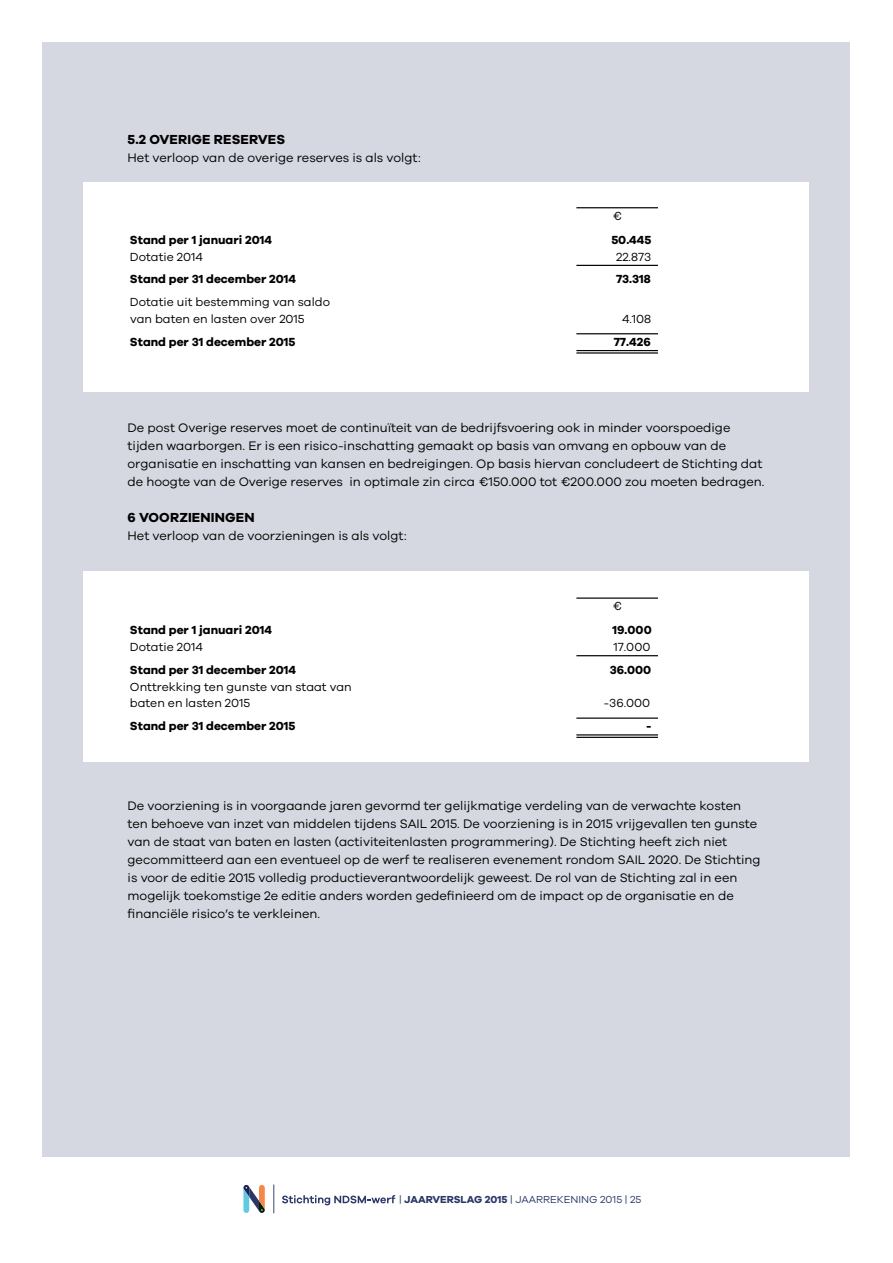
<style>
.page{position:relative;width:893px;height:1263px;background:#fff}
.page>*{position:absolute;margin:0;border:0;box-sizing:border-box;transform-origin:0 0}
.t1{font:700 13.5px "Galano Grotesque";letter-spacing:.01em;color:#000}
.t2{font:12.75px/18px "Galano Grotesque";color:#000}
.t3{font:700 12.15px "Galano Grotesque";color:#000}
.t4{font:12.15px/16.8px "Galano Grotesque";color:#000}
.t5{font:10.5px "Galano Grotesque";color:#2a3867}
.s1{font-weight:700}
</style>
<div class="page">
<div style="left:43px;top:43px;width:807px;height:1114px;background:#d5d8e1"></div>
<svg style="left:243px;top:1185px;width:22px;height:28px"></svg>
<svg style="left:282px;top:1195px;width:113px;height:10px"></svg>
<svg style="left:273px;top:1184px;width:1px;height:29px"></svg>
<div style="left:84px;top:182px;width:725px;height:210px;background:#fff"></div>
<div style="left:84px;top:571px;width:725px;height:190px;background:#fff"></div>
<hr style="left:576px;top:207px;width:82px;height:1px;background:#000">
<hr style="left:576px;top:265px;width:82px;height:1px;background:#000">
<hr style="left:576px;top:333px;width:82px;height:1px;background:#000">
<hr style="left:576px;top:350px;width:82px;height:1px;background:#000">
<hr style="left:576px;top:352px;width:82px;height:2px;background:#000">
<hr style="left:576px;top:597px;width:82px;height:2px;background:#000">
<hr style="left:576px;top:655px;width:82px;height:1px;background:#000">
<hr style="left:576px;top:717px;width:82px;height:2px;background:#000">
<hr style="left:576px;top:734px;width:82px;height:1px;background:#000">
<hr style="left:576px;top:737px;width:82px;height:1px;background:#000">
<p class="t1" style="left:128px;top:131px;width:32px">5.2 Overige</p>
<p class="t1" style="left:214px;top:131px;width:10px">reserves</p>
<p class="t2" style="left:128px;top:148px;width:295px">Het verloop van de overige reserves is als volgt:</p>
<p class="t4" style="left:612px;top:207px;width:11px">€</p>
<p class="t3" style="left:130px;top:232px;width:144px">Stand per 1 januari 2014</p>
<p class="t3" style="left:611px;top:232px;width:42px">50.445</p>
<p class="t4" style="left:130px;top:248px;width:74px">Dotatie 2014</p>
<p class="t4" style="left:616px;top:248px;width:36px">22.873</p>
<p class="t3" style="left:130px;top:272px;width:168px">Stand per 31 december 2014</p>
<p class="t3" style="left:616px;top:272px;width:36px">73.318</p>
<p class="t4" style="left:130px;top:293px;width:202px">Dotatie uit bestemming van saldo van baten en lasten over 2015</p>
<p class="t4" style="left:622px;top:310px;width:31px">4.108</p>
<p class="t3" style="left:130px;top:334px;width:167px">Stand per 31 december 2015</p>
<p class="t3" style="left:614px;top:334px;width:38px">77.426</p>
<p class="t2" style="left:128px;top:418px;width:638px">De post Overige reserves moet de continuïteit van de bedrijfsvoering ook in minder voorspoedige tijden waarborgen. Er is een risico-inschatting gemaakt op basis van omvang en opbouw van de organisatie en inschatting van kansen en bedreigingen. Op basis hiervan concludeert de Stichting dat de hoogte van de Overige reserves in optimale zin circa €150.000 tot €200.000 zou moeten bedragen.</p>
<p class="t1" style="left:128px;top:509px;width:129px">6 Voorzieningen</p>
<p class="t2" style="left:128px;top:526px;width:281px">Het verloop van de voorzieningen is als volgt:</p>
<p class="t4" style="left:612px;top:597px;width:11px">€</p>
<p class="t3" style="left:130px;top:622px;width:144px">Stand per 1 januari 2014</p>
<p class="t3" style="left:612px;top:622px;width:41px">19.000</p>
<p class="t4" style="left:130px;top:638px;width:74px">Dotatie 2014</p>
<p class="t4" style="left:613px;top:638px;width:38px">17.000</p>
<p class="t3" style="left:130px;top:662px;width:168px">Stand per 31 december 2014</p>
<p class="t3" style="left:610px;top:662px;width:43px">36.000</p>
<p class="t4" style="left:130px;top:678px;width:223px">Onttrekking ten gunste van staat van baten en lasten 2015</p>
<p class="t4" style="left:604px;top:694px;width:48px">-36.000</p>
<p class="t3" style="left:130px;top:718px;width:167px">Stand per 31 december 2015</p>
<p class="t3" style="left:646px;top:718px;width:7px">-</p>
<p class="t2" style="left:128px;top:796px;width:635px">De voorziening is in voorgaande jaren gevormd ter gelijkmatige verdeling van de verwachte kosten ten behoeve van inzet van middelen tijdens SAIL 2015. De voorziening is in 2015 vrijgevallen ten gunste van de staat van baten en lasten (activiteitenlasten programmering). De Stichting heeft zich niet gecommitteerd aan een eventueel op de werf te realiseren evenement rondom SAIL 2020. De Stichting is voor de editie 2015 volledig productieverantwoordelijk geweest. De rol van de Stichting zal in een mogelijk toekomstige 2e editie anders worden gedefinieerd om de impact op de organisatie en de financiële risico’s te verkleinen.</p>
<p class="t5" style="left:399px;top:1193px;width:244px">| <span class="s1">JAARVERSLAG 2015</span> | JAARREKENING 2015 | 25</p>
</div>
